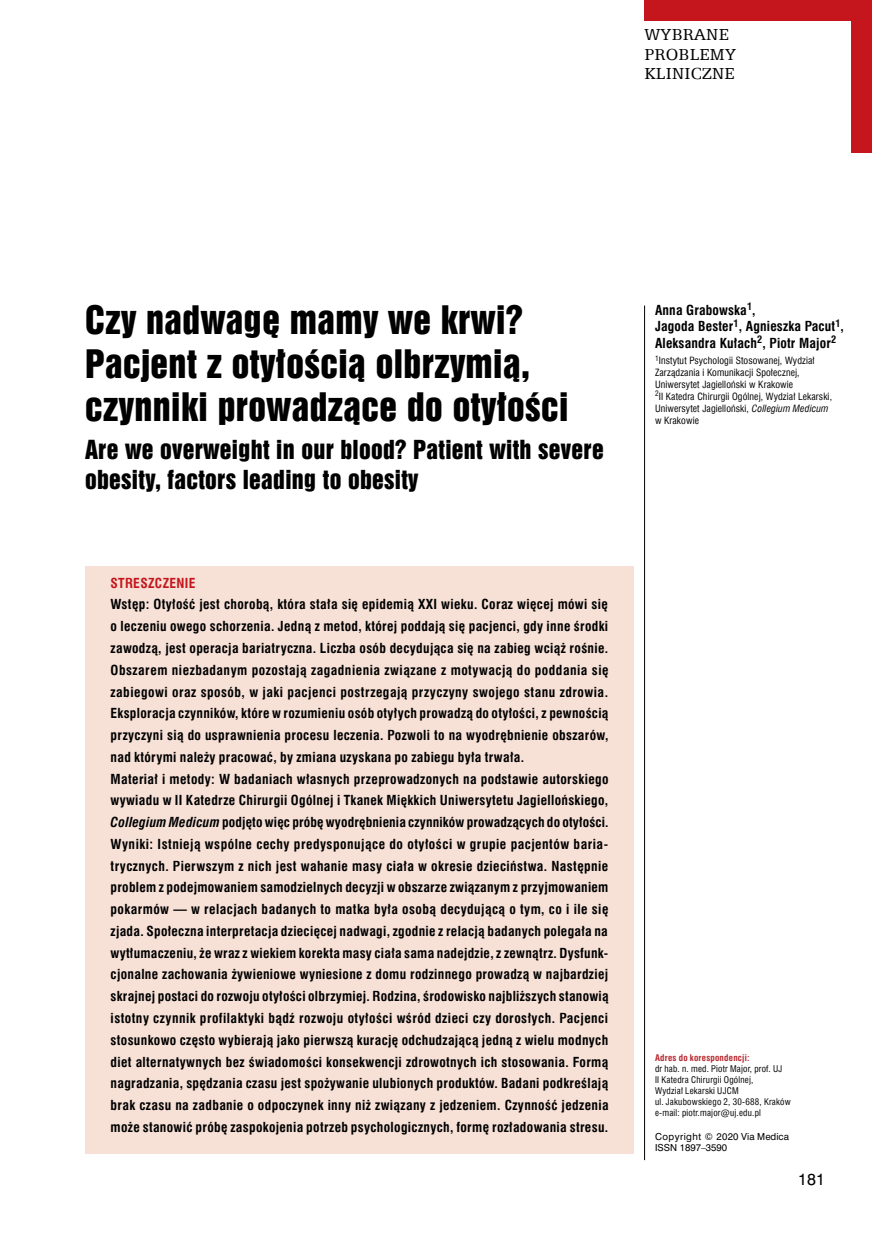
<style>
.page{position:relative;width:872px;height:1234px;background:#fff}
.page>*{position:absolute;margin:0;border:0;box-sizing:border-box;transform-origin:0 0}
._01_-_Tytuł{font:36px/44px "Swis 921 EU";letter-spacing:.01em;color:#000}
._02_-_tytuł_anglo{font:24px/29.2px "Swis 921 EU";letter-spacing:.01em;color:#000}
.t1{font:18px/19.5px "Egyptian 505 EU";letter-spacing:.015em;color:#000}
.t2{font:15px "Swis 721 PL";color:#000}
._032_-_Streszczenie{font:700 13.5px/21.8px "Swis 721 Cn EU";letter-spacing:.025em;color:#000;text-align:justify}
._041_-_Autorzy{font:700 13.5px/16.5px "Swis 721 Cn EU";letter-spacing:.01em;color:#000}
._031_-_Streszczenie{font:700 13.5px "Swis 721 Cn EU";letter-spacing:.025em;color:#c4161c}
._042_-_Kliniki{font:9.75px/11.9px "Swis 721 Cn EU";letter-spacing:.01em;color:#000}
._052_-_Adres_kor__te{font:9px "Swis 721 Cn EU";letter-spacing:.025em;color:#000}
.t3{font:9px/10.8px "Swis 721 PL";color:#000}
._051_-_Adres_kor__śr{font:700 9px "Swis 721 Cn EU";letter-spacing:.025em;color:#b8292f}
.s1{font-style:italic}
</style>
<div class="page">
<hr style="left:644px;top:305px;width:1px;height:854px;background:#000">
<div style="left:644px;top:0;width:228px;height:21px;background:#c4161c"></div>
<div style="left:850px;top:0;width:22px;height:153px;background:#c4161c"></div>
<div style="left:85px;top:566px;width:549px;height:587px;background:#f7e1d7"></div>
<h3 class="t1" style="left:644px;top:24px;width:93px">WYBRANE<br>PROBLEMY<br>KLINICZNE</h3>
<p class="_01_-_Tytuł" style="left:85px;top:297px;width:485px">Czy nadwagę mamy we krwi?<br>Pacjent z otyłością olbrzymią, czynniki prowadzące do otyłości</p>
<p class="_02_-_tytuł_anglo" style="left:85px;top:435px;width:520px">Are we overweight in our blood? Patient with severe obesity, factors leading to obesity</p>
<p class="_031_-_Streszczenie" style="left:111px;top:574px;width:86px">STRESZCZENIE</p>
<p class="_032_-_Streszczenie" style="left:111px;top:594px;width:499px">Wstęp: Otyłość jest chorobą, która stała się epidemią XXI wieku. Coraz więcej mówi się o leczeniu owego schorzenia. Jedną z metod, której poddają się pacjenci, gdy inne środki zawodzą, jest operacja bariatryczna. Liczba osób decydująca się na zabieg wciąż rośnie.<br>Obszarem niezbadanym pozostają zagadnienia związane z motywacją do poddania się zabiegowi oraz sposób, w jaki pacjenci postrzegają przyczyny swojego stanu zdrowia.<br>Eksploracja czynników, które w rozumieniu osób otyłych prowadzą do otyłości, z pewnością przyczyni sią do usprawnienia procesu leczenia. Pozwoli to na wyodrębnienie obszarów, nad którymi należy pracować, by zmiana uzyskana po zabiegu była trwała.</p>
<p class="_032_-_Streszczenie" style="left:111px;top:768px;width:499px">Materiał i metody: W badaniach własnych przeprowadzonych na podstawie autorskiego wywiadu w II Katedrze Chirurgii Ogólnej i Tkanek Miękkich Uniwersytetu Jagiellońskiego, <span class="s1">Collegium Medicum</span> podjęto więc próbę wyodrębnienia czynników prowadzących do otyłości.</p>
<p class="_032_-_Streszczenie" style="left:111px;top:833px;width:499px">Wyniki: Istnieją wspólne cechy predysponujące do otyłości w grupie pacjentów baria&shy;trycznych. Pierwszym z nich jest wahanie masy ciała w okresie dzieciństwa. Następnie problem z podejmowaniem samodzielnych decyzji w obszarze związanym z przyjmowaniem pokarmów — w relacjach badanych to matka była osobą decydującą o tym, co i ile się zjada. Społeczna interpretacja dziecięcej nadwagi, zgodnie z relacją badanych polegała na wytłumaczeniu, że wraz z wiekiem korekta masy ciała sama nadejdzie, z zewnątrz. Dysfunk&shy;cjonalne zachowania żywieniowe wyniesione z domu rodzinnego prowadzą w najbardziej skrajnej postaci do rozwoju otyłości olbrzymiej. Rodzina, środowisko najbliższych stanowią istotny czynnik profilaktyki bądź rozwoju otyłości wśród dzieci czy dorosłych. Pacjenci stosunkowo często wybierają jako pierwszą kurację odchudzającą jedną z wielu modnych diet alternatywnych bez świadomości konsekwencji zdrowotnych ich stosowania. Formą nagradzania, spędzania czasu jest spożywanie ulubionych produktów. Badani podkreślają brak czasu na zadbanie o odpoczynek inny niż związany z jedzeniem. Czynność jedzenia może stanowić próbę zaspokojenia potrzeb psychologicznych, formę rozładowania stresu.</p>
<p class="_041_-_Autorzy" style="left:655px;top:302px;width:190px">Anna Grabowska<sup>1</sup>,<br>Jagoda Bester<sup>1</sup>, Agnieszka Pacut<sup>1</sup>,<br>Aleksandra Kułach<sup>2</sup>, Piotr Major<sup>2</sup></p>
<p class="_042_-_Kliniki" style="left:655px;top:354px;width:161px"><sup>1</sup>Instytut Psychologii Stosowanej, Wydział<br>Zarządzania i Komunikacji Społecznej,<br>Uniwersytet Jagielloński w Krakowie</p>
<p class="_042_-_Kliniki" style="left:655px;top:390px;width:179px"><sup>2</sup>II Katedra Chirurgii Ogólnej, Wydział Lekarski,<br>Uniwersytet Jagielloński, <span class="s1">Collegium Medicum </span>w Krakowie</p>
<p class="_051_-_Adres_kor__śr" style="left:655px;top:1052px;width:96px">Adres do korespondencji:</p>
<p class="_052_-_Adres_kor__te" style="left:655px;top:1062px;width:129px">dr hab. n. med. Piotr Major, prof. UJ</p>
<p class="_052_-_Adres_kor__te" style="left:655px;top:1073px;width:100px">II Katedra Chirurgii Ogólnej,</p>
<p class="_052_-_Adres_kor__te" style="left:655px;top:1084px;width:85px">Wydział Lekarski UJCM</p>
<p class="_052_-_Adres_kor__te" style="left:655px;top:1095px;width:137px">ul. Jakubowskiego 2, 30-688, Kraków</p>
<p class="_052_-_Adres_kor__te" style="left:655px;top:1106px;width:107px">e-mail: piotr.major@uj.edu.pl</p>
<p class="t3" style="left:655px;top:1130px;width:135px">Copyright © 2020 Via Medica<br>ISSN 1897–3590</p>
<p class="t2" style="left:798px;top:1169px;width:29px">181</p>
</div>
